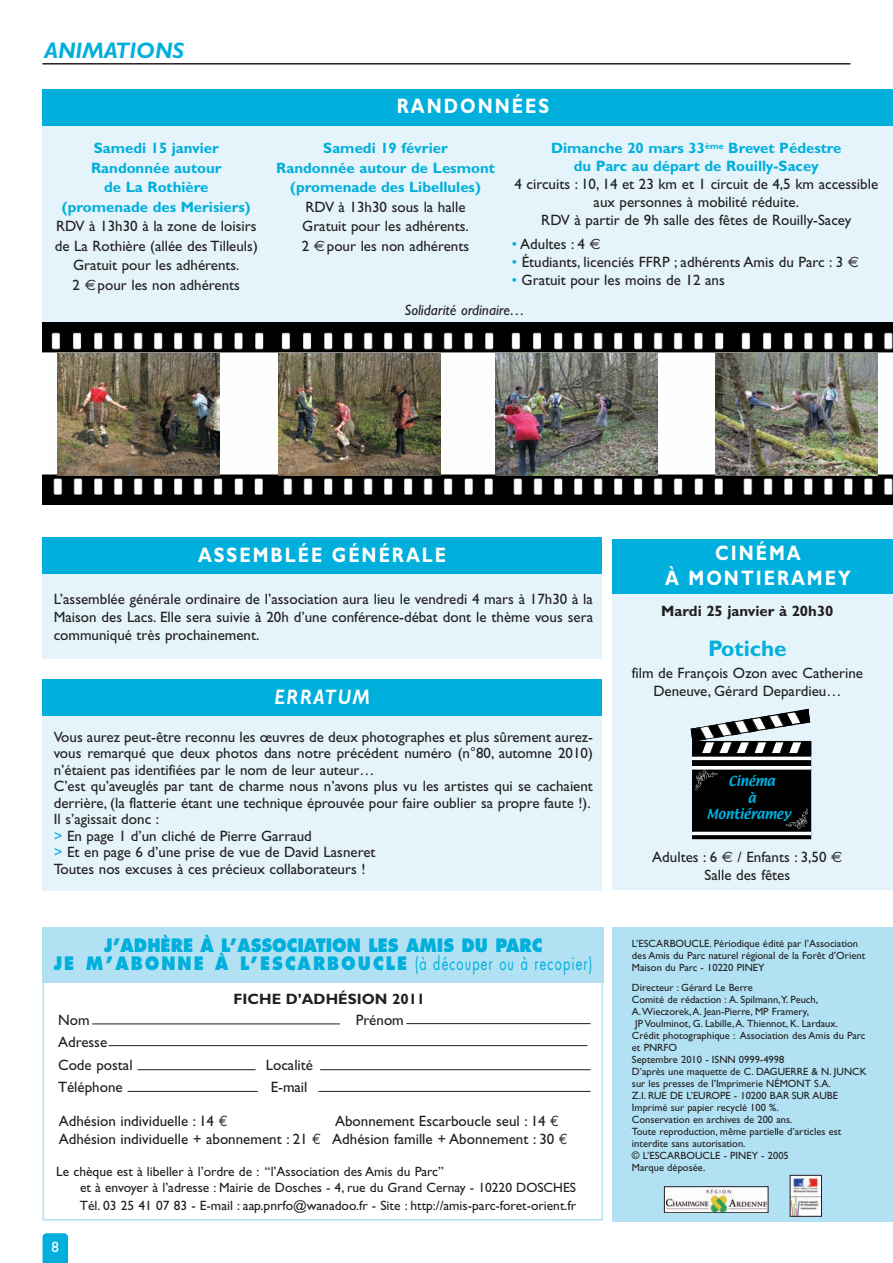
<style>
.page{position:relative;width:893px;height:1263px;background:#fff}
.page>*{position:absolute;margin:0;border:0;box-sizing:border-box;transform-origin:0 0}
.t1{font:italic 700 22.5px "Gill Sans";color:#00afdc}
.t2{font:700 22.5px "Gill Sans";color:#00afdc}
.t3{font:700 21px/25.2px "Gill Sans";letter-spacing:.11em;color:#fff;text-align:center;scale:.85 1}
.t4{font:italic 700 21px "Gill Sans";letter-spacing:.105em;color:#fff;scale:.85 1}
.t5{font:800 18px/18px "Futura";color:#00afdc;text-align:center;scale:.9 1}
.t6{font:15px/16.5px "Gill Sans";color:#231f20}
.t7{font:700 15px/19.5px "Gill Sans";color:#00afdc;text-align:center}
.t8{font:700 15px "Gill Sans";color:#231f20}
.t9{font:italic 15px "Gill Sans";color:#231f20}
.t10{font:15px "Gill Sans";color:#fff}
.t11{font:13.5px/16.5px "Gill Sans";color:#231f20}
.t12{font:12px/16.6px "Textile";color:#00aedc;text-align:center}
.t13{font:10.5px/12px "Gill Sans";color:#231f20}
.s1{color:#00afdc}
.s2{font-weight:400}
.s3{font-family:"Euro Mono"}
.s4{font-family:"Euro Sans"}
</style>
<div class="page">
<div style="left:43px;top:91px;width:850px;height:364px;background:#e4f4fa"></div>
<img style="left:43px;top:322px;width:229px;height:183px">
<img style="left:272px;top:322px;width:230px;height:183px">
<img style="left:502px;top:322px;width:230px;height:183px">
<img style="left:732px;top:322px;width:161px;height:183px">
<img style="left:58px;top:353px;width:162px;height:122px">
<img style="left:716px;top:353px;width:162px;height:122px">
<img style="left:495px;top:353px;width:163px;height:122px">
<img style="left:279px;top:353px;width:162px;height:122px">
<div style="left:612px;top:927px;width:281px;height:294px;background:#b1e1f3"></div>
<svg style="left:43px;top:1233px;width:25px;height:30px"></svg>
<div style="left:43px;top:927px;width:561px;height:55px;background:#b1e1f3"></div>
<hr style="left:320px;top:1069px;width:270px;height:1px;background:#231f20">
<div style="left:43px;top:927px;width:560px;height:293px;border:2px solid #b1e1f3"></div>
<hr style="left:92px;top:1023px;width:248px;height:1px;background:#231f20">
<hr style="left:109px;top:1045px;width:478px;height:1px;background:#231f20">
<hr style="left:138px;top:1069px;width:118px;height:1px;background:#231f20">
<hr style="left:128px;top:1091px;width:130px;height:1px;background:#231f20">
<hr style="left:406px;top:1023px;width:185px;height:1px;background:#231f20">
<hr style="left:318px;top:1091px;width:272px;height:1px;background:#231f20">
<div style="left:612px;top:539px;width:281px;height:351px;background:#e4f4fa"></div>
<div style="left:612px;top:539px;width:281px;height:54px;background:#00afdc"></div>
<hr style="left:43px;top:63px;width:807px;height:2px;background:#231f20">
<div style="left:43px;top:89px;width:850px;height:36px;background:#00afdc"></div>
<div style="left:43px;top:539px;width:559px;height:120px;background:#e4f4fa"></div>
<div style="left:43px;top:538px;width:559px;height:36px;background:#00afdc"></div>
<svg style="left:691px;top:709px;width:120px;height:130px"></svg>
<div style="left:43px;top:681px;width:559px;height:210px;background:#e4f4fa"></div>
<div style="left:43px;top:680px;width:559px;height:36px;background:#00afdc"></div>
<img style="left:792px;top:1177px;width:28px;height:37px">
<div style="left:790px;top:1175px;width:32px;height:41px;border:1px solid #231f20"></div>
<div style="left:664px;top:1187px;width:104px;height:25px;background:#fff"></div>
<div style="left:664px;top:1186px;width:104px;height:26px;border:1px solid #231f20"></div>
<img style="left:666px;top:1189px;width:100px;height:22px">
<h1 class="t1" style="left:44px;top:38px;width:142px">ANIMATIONS</h1>
<p class="t7" style="left:62px;top:138px;width:190px">Samedi 15 janvier<br>Randonnée autour<br>de La Rothière (promenade des Merisiers)</p>
<p class="t6" style="left:55px;top:216px;width:205px;line-height:19.5px;text-align:center">RDV à 13h30 à la zone de loisirs de La Rothière (allée des Tilleuls)<br>Gratuit pour les adhérents.<br>2 pour les non adhérents</p>
<h2 class="t3" style="left:397px;top:94px;width:181px">RANDONNÉES</h2>
<p class="t7" style="left:276px;top:138px;width:220px">Samedi 19 février<br>Randonnée autour de Lesmont (promenade des Libellules)</p>
<p class="t6" style="left:302px;top:197px;width:169px;line-height:19.5px">RDV à 13h30 sous la halle<br>Gratuit pour les adhérents.<br>2 pour les non adhérents</p>
<p class="t7" style="left:551px;top:139px;width:292px;line-height:18px">Dimanche 20 mars 33<sup>ème</sup> Brevet Pédestre du Parc au départ de Rouilly-Sacey</p>
<p class="t6" style="left:514px;top:175px;width:365px;line-height:18px;text-align:center">4 circuits : 10, 14 et 23 km et 1 circuit de 4,5 km accessible aux personnes à mobilité réduite.<br>RDV à partir de 9h salle des fêtes de Rouilly-Sacey</p>
<p class="t6" style="left:512px;top:235px;width:75px"><span class="s1">•</span> Adultes : 4</p>
<p class="t6" style="left:512px;top:253px;width:333px"><span class="s1">•</span> Étudiants, licenciés FFRP ; adhérents Amis du Parc : 3</p>
<p class="t6" style="left:512px;top:271px;width:215px"><span class="s1">•</span> Gratuit pour les moins de 12 ans</p>
<p class="t9" style="left:404px;top:301px;width:122px">Solidarité ordinaire…</p>
<h2 class="t3" style="left:198px;top:542px;width:293px">ASSEMBLÉE GÉNÉRALE</h2>
<p class="t6" style="left:54px;top:590px;width:541px;line-height:18px;text-align:justify">L’assemblée générale ordinaire de l’association aura lieu le vendredi 4 mars à 17h30 à la Maison des Lacs. Elle sera suivie à 20h d’une conférence-débat dont le thème vous sera communiqué très prochainement.</p>
<h2 class="t4" style="left:274px;top:684px;width:114px">ERRATUM</h2>
<p class="t6" style="left:54px;top:728px;width:541px">Vous aurez peut-être reconnu les œuvres de deux photographes et plus sûrement aurez&shy;vous remarqué que deux photos dans notre précédent numéro (n°80, automne 2010) n’étaient pas identifiées par le nom de leur auteur…<br>C’est qu’aveuglés par tant de charme nous n’avons plus vu les artistes qui se cachaient derrière, (la flatterie étant une technique éprouvée pour faire oublier sa propre faute !).<br>Il s’agissait donc :<br><span class="s1">&gt;</span> En page 1 d’un cliché de Pierre Garraud<br><span class="s1">&gt;</span> Et en page 6 d’une prise de vue de David Lasneret<br>Toutes nos excuses à ces précieux collaborateurs !</p>
<p class="t5" style="left:54px;top:937px;width:600px">J’ADHÈRE À L’ASSOCIATION LES AMIS DU PARC<br>JE M’ABONNE À L’ESCARBOUCLE <span class="s2">(à découper ou à recopier)</span></p>
<p class="t6" style="left:58px;top:1011px;width:33px">Nom</p>
<p class="t6" style="left:356px;top:1011px;width:50px">Prénom</p>
<p class="t6" style="left:58px;top:1031px;width:76px;line-height:22.5px">Adresse<br>Code postal</p>
<p class="t8" style="left:234px;top:990px;width:193px">FICHE D’ADHÉSION 2011</p>
<p class="t6" style="left:266px;top:1056px;width:49px">Localité</p>
<p class="t6" style="left:58px;top:1079px;width:66px">Téléphone</p>
<p class="t6" style="left:271px;top:1079px;width:38px">E-mail</p>
<p class="t6" style="left:59px;top:1112px;width:511px;line-height:18px;text-indent:276px">Abonnement Escarboucle seul : 14 <span class="s3">€<br></span>Adhésion individuelle + abonnement : 21 <span class="s3">€</span> Adhésion famille + Abonnement : 30 <span class="s3">€</span></p>
<p class="t6" style="left:59px;top:1113px;width:170px">Adhésion individuelle : 14 <span class="s3">€</span></p>
<p class="t11" style="left:80px;top:1163px;width:497px;text-indent:-24px">Le chèque est à libeller à l’ordre de : “l’Association des Amis du Parc”<br>et à envoyer à l’adresse : Mairie de Dosches - 4, rue du Grand Cernay - 10220 DOSCHES</p>
<p class="t11" style="left:80px;top:1197px;width:498px">Tél. 03 25 41 07 83 - E-mail : aap.pnrfo@wanadoo.fr - Site : http://amis-parc-foret-orient.fr</p>
<p class="t10" style="left:52px;top:1238px;width:9px">8</p>
<h2 class="t3" style="left:665px;top:540px;width:220px">CINÉMA<br>À MONTIERAMEY</h2>
<p class="t8" style="left:661px;top:602px;width:174px">Mardi 25 janvier à 20h30</p>
<h1 class="t2" style="left:708px;top:635px;width:80px">Potiche</h1>
<p class="t6" style="left:632px;top:664px;width:233px;line-height:18px;text-align:center">film de François Ozon avec Catherine<br>Deneuve, Gérard Depardieu…</p>
<p class="t12" style="left:706px;top:773px;width:86px">Cinéma<br>à<br>Montiéramey</p>
<p class="t6" style="left:652px;top:848px;width:192px;line-height:18px;text-align:center">Adultes : 6 <span class="s4">€</span> / Enfants : 3,50 <span class="s4">€<br></span>Salle des fêtes</p>
<p class="t13" style="left:632px;top:937px;width:235px">L’ESCARBOUCLE. Périodique édité par l’Association des Amis du Parc naturel régional de la Forêt d’Orient<br>Maison du Parc - 10220 PINEY</p>
<p class="t13" style="left:632px;top:982px;width:122px">Directeur : Gérard Le Berre</p>
<p class="t13" style="left:632px;top:994px;width:188px">Comité de rédaction : A. Spilmann,Y. Peuch,</p>
<p class="t13" style="left:632px;top:1006px;width:179px">A. Wieczorek, A. Jean-Pierre, MP Framery,</p>
<p class="t13" style="left:635px;top:1018px;width:204px">JP Voulminot, G. Labille, A. Thiennot, K. Lardaux.</p>
<p class="t13" style="left:632px;top:1030px;width:235px">Crédit photographique : Association des Amis du Parc</p>
<p class="t13" style="left:632px;top:1042px;width:47px">et PNRFO</p>
<p class="t13" style="left:632px;top:1054px;width:154px">Septembre 2010 - ISNN 0999-4998</p>
<p class="t13" style="left:632px;top:1066px;width:236px">D’après une maquette de C. DAGUERRE &amp; N. JUNCK</p>
<p class="t13" style="left:632px;top:1078px;width:200px">sur les presses de l’Imprimerie NÉMONT S.A.</p>
<p class="t13" style="left:632px;top:1090px;width:207px">Z.I. RUE DE L’EUROPE - 10200 BAR SUR AUBE</p>
<p class="t13" style="left:632px;top:1102px;width:148px">Imprimé sur papier recyclé 100 %.</p>
<p class="t13" style="left:632px;top:1114px;width:162px">Conservation en archives de 200 ans.</p>
<p class="t13" style="left:632px;top:1126px;width:211px">Toute reproduction, même partielle d’articles est</p>
<p class="t13" style="left:632px;top:1138px;width:115px">interdite sans autorisation.</p>
<p class="t13" style="left:632px;top:1150px;width:158px">© L’ESCARBOUCLE - PINEY - 2005</p>
<p class="t13" style="left:632px;top:1162px;width:75px">Marque déposée.</p>
</div>
